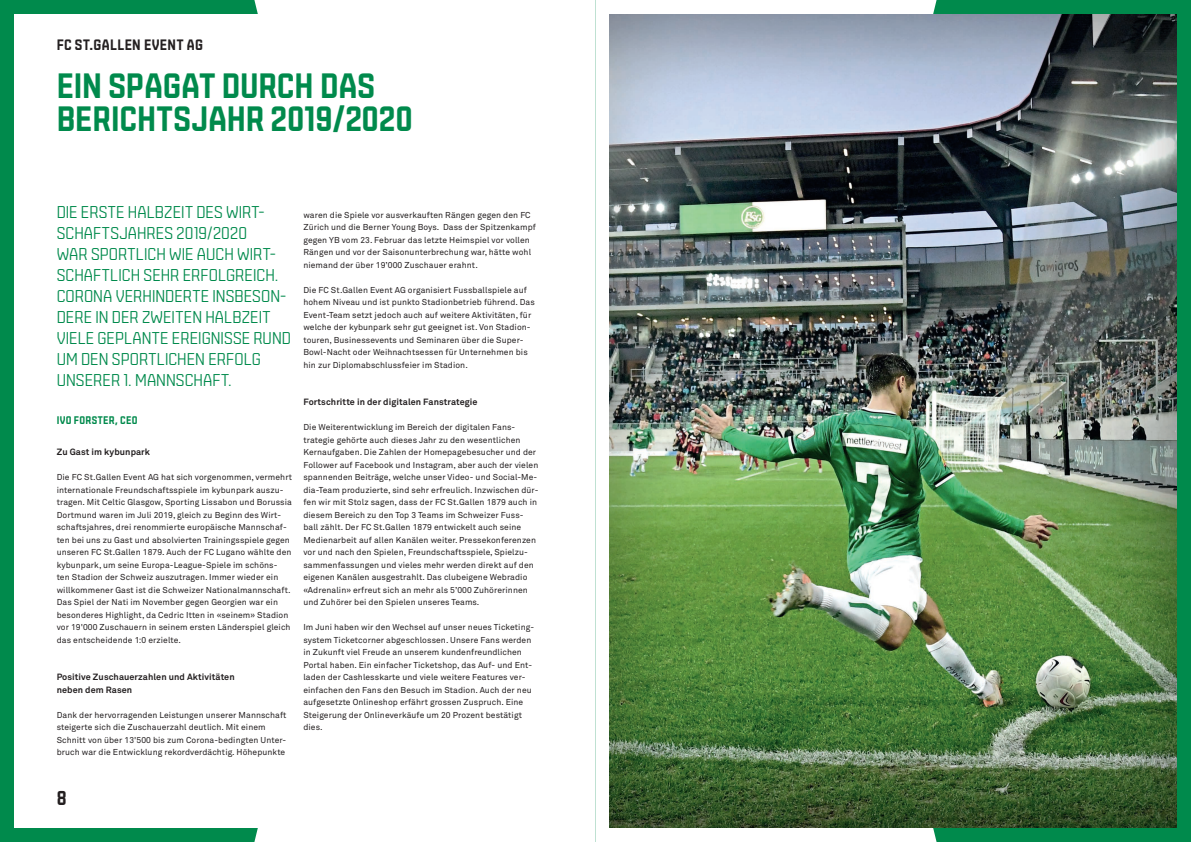
<style>
.page{position:relative;width:1191px;height:842px;background:#fff}
.page>*{position:absolute;margin:0;border:0;box-sizing:border-box;transform-origin:0 0}
.FCSG__Übertitel{font:700 35px/33px "Gruenweiss";color:#008a4c}
.t1{font:700 20px "Gruenweiss";color:#231f20}
.FCSG__Lead{font:300 17px/21px "Gruenweiss";letter-spacing:.01em;color:#008a4c}
.FCSG__Kopfzeile{font:700 15px "Gruenweiss";letter-spacing:.03em;color:#231f20}
.FCSG__Kopfzeile-2{font:700 11px "Gruenweiss";letter-spacing:.03em;color:#008a4c}
.FCSG__Lauftext-Titel{font:700 9px/12.5px "Akkurat Std";letter-spacing:.01em;color:#231f20}
.FCSG__Lauftext{font:8.5px/12.5px "Akkurat Std";letter-spacing:.01em;color:#231f20}
</style>
<div class="page">
<div style="left:0;top:0;width:595px;height:842px;background:#008a4c"></div>
<div style="left:595px;top:0;width:596px;height:842px;background:#008a4c"></div>
<div style="left:254px;top:0;width:341px;height:842px;background:#fff"></div>
<div style="left:595px;top:0;width:341px;height:842px;background:#fff"></div>
<div style="left:14px;top:14px;width:567px;height:814px;background:#fff"></div>
<img style="left:609px;top:14px;width:567px;height:814px">
<p class="FCSG__Kopfzeile" style="left:57px;top:37px;width:148px">FC ST.GALLEN EVENT AG</p>
<p class="FCSG__Übertitel" style="left:57px;top:69px;width:357px">EIN SPAGAT DURCH DAS<br>BERICHTSJAHR 2019/2020</p>
<p class="FCSG__Lead" style="left:57px;top:201px;width:236px">DIE ERSTE HALBZEIT DES WIRT-<br>SCHAFTSJAHRES 2019/2020<br>WAR SPORTLICH WIE AUCH WIRT-<br>SCHAFTLICH SEHR ERFOLGREICH.<br>CORONA VERHINDERTE INSBESON-<br>DERE IN DER ZWEITEN HALBZEIT<br>VIELE GEPLANTE EREIGNISSE RUND<br>UM DEN SPORTLICHEN ERFOLG<br>UNSERER 1. MANNSCHAFT.</p>
<p class="FCSG__Kopfzeile-2" style="left:57px;top:414px;width:82px">IVO FORSTER, CEO</p>
<p class="FCSG__Lauftext-Titel" style="left:57px;top:446px;width:95px">Zu Gast im kybunpark</p>
<p class="FCSG__Lauftext" style="left:57px;top:471px;width:237px">Die FC St.Gallen Event AG hat sich vorgenommen, vermehrt internationale Freundschaftsspiele im kybunpark auszu&shy;tragen. Mit Celtic Glasgow, Sporting Lissabon und Borussia Dortmund waren im Juli 2019, gleich zu Beginn des Wirt&shy;schaftsjahres, drei renommierte europäische Mannschaf&shy;ten bei uns zu Gast und absolvierten Trainingsspiele gegen unseren FC St.Gallen 1879. Auch der FC Lugano wählte den kybunpark, um seine Europa-League-Spiele im schöns&shy;ten Stadion der Schweiz auszutragen. Immer wieder ein willkommener Gast ist die Schweizer Nationalmannschaft.<br>Das Spiel der Nati im November gegen Georgien war ein besonderes Highlight, da Cedric Itten in «seinem» Stadion vor 19'000 Zuschauern in seinem ersten Länderspiel gleich das entscheidende 1:0 erzielte.</p>
<p class="FCSG__Lauftext-Titel" style="left:57px;top:671px;width:179px">Positive Zuschauerzahlen und Aktivitäten neben dem Rasen</p>
<p class="FCSG__Lauftext" style="left:57px;top:709px;width:231px">Dank der hervorragenden Leistungen unserer Mannschaft steigerte sich die Zuschauerzahl deutlich. Mit einem Schnitt von über 13'500 bis zum Corona-bedingten Unter&shy;bruch war die Entwicklung rekordverdächtig. Höhepunkte</p>
<p class="FCSG__Lauftext" style="left:303px;top:209px;width:234px">waren die Spiele vor ausverkauften Rängen gegen den FC Zürich und die Berner Young Boys. Dass der Spitzenkampf gegen YB vom 23. Februar das letzte Heimspiel vor vollen Rängen und vor der Saisonunterbrechung war, hätte wohl niemand der über 19’000 Zuschauer erahnt.</p>
<p class="FCSG__Lauftext" style="left:303px;top:284px;width:233px">Die FC St.Gallen Event AG organisiert Fussballspiele auf hohem Niveau und ist punkto Stadionbetrieb führend. Das Event-Team setzt jedoch auch auf weitere Aktivitäten, für welche der kybunpark sehr gut geeignet ist. Von Stadion&shy;touren, Businessevents und Seminaren über die Super-Bowl-Nacht oder Weihnachtsessen für Unternehmen bis hin zur Diplomabschlussfeier im Stadion.</p>
<p class="FCSG__Lauftext-Titel" style="left:303px;top:396px;width:176px">Fortschritte in der digitalen Fanstrategie</p>
<p class="FCSG__Lauftext" style="left:303px;top:421px;width:236px">Die Weiterentwicklung im Bereich der digitalen Fans&shy;trategie gehörte auch dieses Jahr zu den wesentlichen Kernaufgaben. Die Zahlen der Homepagebesucher und der Follower auf Facebook und Instagram, aber auch der vielen spannenden Beiträge, welche unser Video- und Social-Me&shy;dia-Team produzierte, sind sehr erfreulich. Inzwischen dür&shy;fen wir mit Stolz sagen, dass der FC St.Gallen 1879 auch in diesem Bereich zu den Top 3 Teams im Schweizer Fuss&shy;ball zählt. Der FC St.Gallen 1879 entwickelt auch seine Medienarbeit auf allen Kanälen weiter. Pressekonferenzen vor und nach den Spielen, Freundschaftsspiele, Spielzu&shy;sammenfassungen und vieles mehr werden direkt auf den eigenen Kanälen ausgestrahlt. Das clubeigene Webradio «Adrenalin» erfreut sich an mehr als 5’000 Zuhörerinnen und Zuhörer bei den Spielen unseres Teams.</p>
<p class="FCSG__Lauftext" style="left:303px;top:621px;width:232px">Im Juni haben wir den Wechsel auf unser neues Ticketing&shy;system Ticketcorner abgeschlossen. Unsere Fans werden in Zukunft viel Freude an unserem kundenfreundlichen Portal haben. Ein einfacher Ticketshop, das Auf- und Ent&shy;laden der Cashlesskarte und viele weitere Features ver&shy;einfachen den Fans den Besuch im Stadion. Auch der neu aufgesetzte Onlineshop erfährt grossen Zuspruch. Eine Steigerung der Onlineverkäufe um 20 Prozent bestätigt dies.</p>
<h2 class="t1" style="left:57px;top:787px;width:11px">8</h2>
</div>
